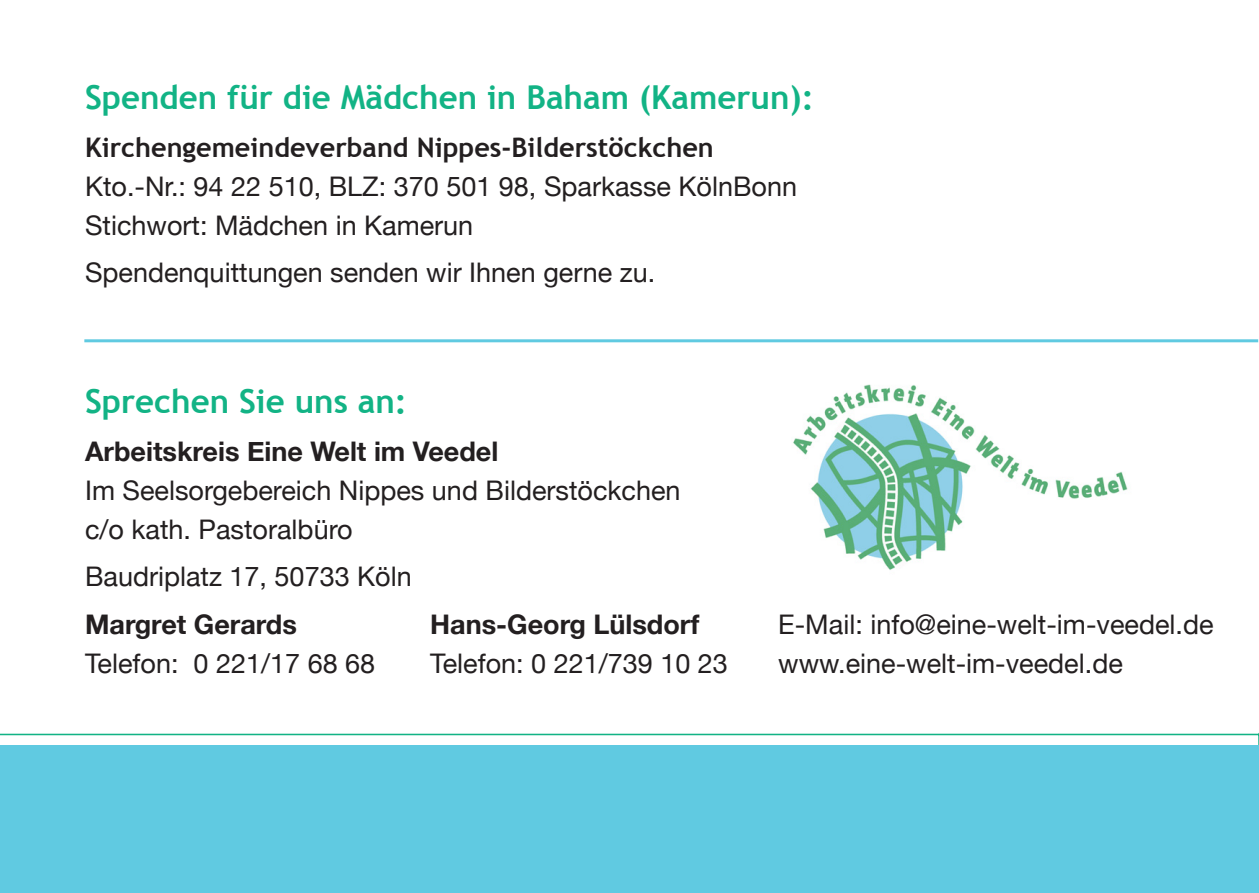
<style>
.page{position:relative;width:1259px;height:893px;background:#fff}
.page>*{position:absolute;margin:0;border:0;box-sizing:border-box;transform-origin:0 0}
.t1{font:700 33px "Trebuchet MS";color:#12b385}
.t2{font:27px/39px "Helvetica Neue";color:#231f20}
.t3{font:700 27px "Helvetica Neue";color:#231f20}
.t4{font:700 27px "Trebuchet MS";color:#231f20}
</style>
<div class="page">
<svg style="left:0;top:342px;width:1257px;height:404px"></svg>
<svg style="left:1257px;top:339px;width:2px;height:407px"></svg>
<hr style="left:84px;top:339px;width:1174px;height:3px;background:#60cae1">
<img style="left:768px;top:359px;width:400px;height:235px">
<div style="left:0;top:746px;width:1259px;height:147px;background:#60cae1"></div>
<p class="t1" style="left:85px;top:77px;width:730px">Spenden für die Mädchen in Baham (Kamerun):</p>
<p class="t4" style="left:85px;top:130px;width:630px">Kirchengemeindeverband Nippes-Bilderstöckchen</p>
<p class="t2" style="left:85px;top:166px;width:713px">Kto.-Nr.: 94 22 510, BLZ: 370 501 98, Sparkasse KölnBonn<br>Stichwort: Mädchen in Kamerun</p>
<p class="t2" style="left:85px;top:253px;width:572px">Spendenquittungen senden wir Ihnen gerne zu.</p>
<p class="t1" style="left:85px;top:381px;width:323px">Sprechen Sie uns an:</p>
<p class="t3" style="left:85px;top:435px;width:415px">Arbeitskreis Eine Welt im Veedel</p>
<p class="t2" style="left:85px;top:470px;width:597px">Im Seelsorgebereich Nippes und Bilderstöckchen c/o kath. Pastoralbüro</p>
<p class="t2" style="left:85px;top:557px;width:328px">Baudriplatz 17, 50733 Köln</p>
<p class="t3" style="left:85px;top:608px;width:213px">Margret Gerards</p>
<p class="t3" style="left:430px;top:608px;width:271px">Hans-Georg Lülsdorf</p>
<p class="t2" style="left:778px;top:604px;width:437px">E-Mail: info@eine-welt-im-veedel.de</p>
<p class="t2" style="left:85px;top:643px;width:292px">Telefon: 0 221/17 68 68</p>
<p class="t2" style="left:430px;top:643px;width:299px">Telefon: 0 221/739 10 23</p>
<p class="t2" style="left:778px;top:643px;width:346px">www.eine-welt-im-veedel.de</p>
</div>
